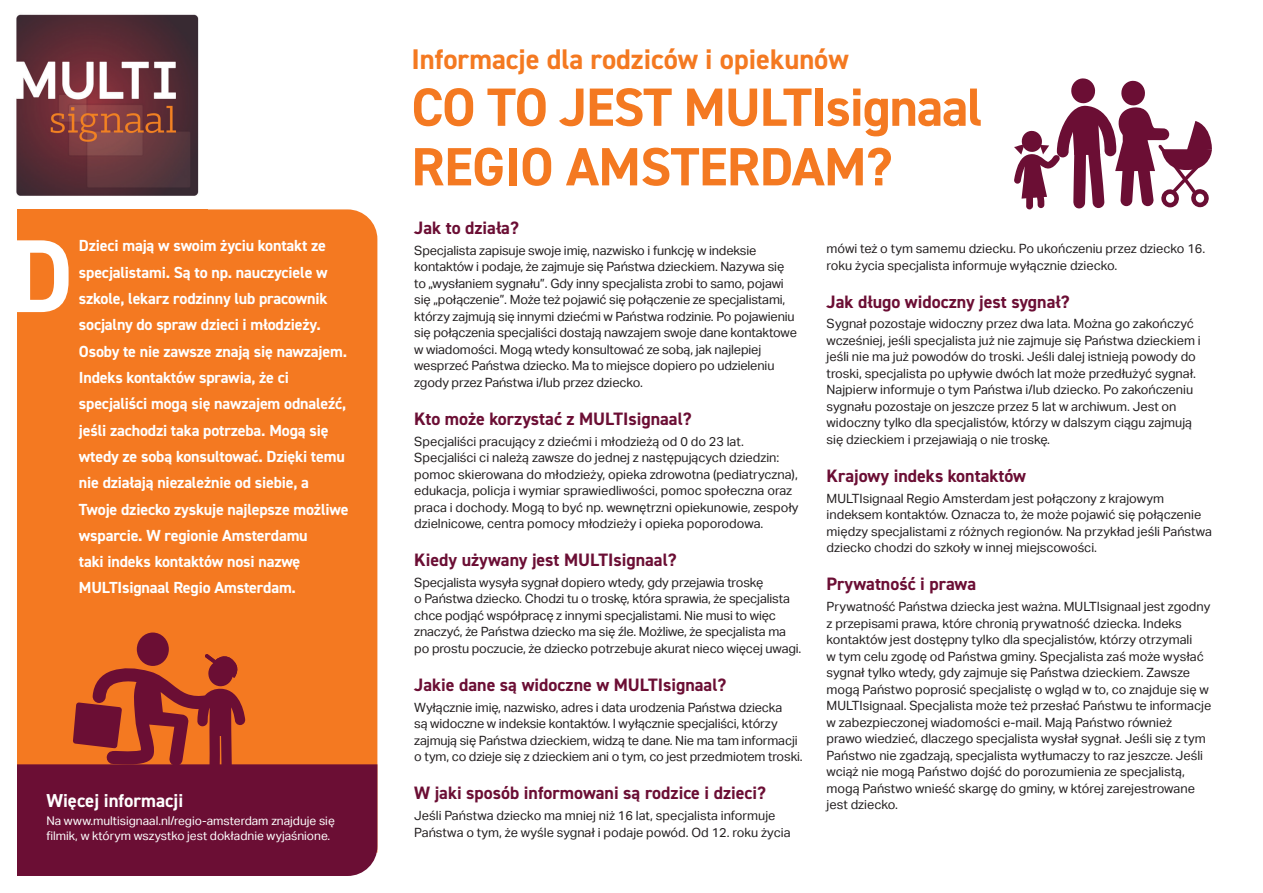
<style>
.page{position:relative;width:1263px;height:893px;background:#fff}
.page>*{position:absolute;margin:0;border:0;box-sizing:border-box;transform-origin:0 0}
.t1{font:700 103.95px "DIN2014";color:#fff}
.t2{font:700 54px/59.6px "DIN2014";letter-spacing:-.02em;color:#f47921}
.t3{font:700 28.5px "DIN2014";color:#f47921}
.t4{font:700 18.75px "DIN2014";color:#fff}
.t5{font:700 18px "DIN2014";color:#6b0e34}
.t6{font:700 16.05px/26.2px "DIN2014";letter-spacing:-.01em;color:#fff}
.t7{font:12.75px/16.5px "Aktiv Grotesk";color:#231f20}
.t8{font:12px/14.4px "Aktiv Grotesk";color:#fff}
</style>
<div class="page">
<div style="left:17px;top:209px;width:360px;height:444px;background:#f47921"></div>
<svg style="left:1014px;top:78px;width:198px;height:131px"></svg>
<img style="left:16px;top:14px;width:183px;height:182px">
<img style="left:17px;top:209px;width:191px;height:2px">
<div style="left:137px;top:632px;width:32px;height:34px;background:#6b0e34;border-radius:50%"></div>
<svg style="left:17px;top:653px;width:360px;height:223px;background:#9d352d"></svg>
<h3 class="t3" style="left:411px;top:40px;width:439px">Informacje dla rodziców i opiekunów</h3>
<h2 class="t2" style="left:411px;top:77px;width:573px">CO TO JEST MULTIsignaal<br>REGIO AMSTERDAM?</h2>
<h3 class="t5" style="left:414px;top:216px;width:106px">Jak to działa?</h3>
<p class="t7" style="left:414px;top:242px;width:384px">Specjalista zapisuje swoje imię, nazwisko i funkcję w indeksie kontaktów i podaje, że zajmuje się Państwa dzieckiem. Nazywa się to „wysłaniem sygnału”. Gdy inny specjalista zrobi to samo, pojawi się „połączenie”. Może też pojawić się połączenie ze specjalistami, którzy zajmują się innymi dziećmi w Państwa rodzinie. Po pojawieniu się połączenia specjaliści dostają nawzajem swoje dane kontaktowe w wiadomości. Mogą wtedy konsultować ze sobą, jak najlepiej wesprzeć Państwa dziecko. Ma to miejsce dopiero po udzieleniu zgody przez Państwa i/lub przez dziecko.</p>
<h3 class="t5" style="left:414px;top:407px;width:279px">Kto może korzystać z MULTIsignaal?</h3>
<p class="t7" style="left:414px;top:433px;width:386px">Specjaliści pracujący z dziećmi i młodzieżą od 0 do 23 lat.<br>Specjaliści ci należą zawsze do jednej z następujących dziedzin: pomoc skierowana do młodzieży, opieka zdrowotna (pediatryczna), edukacja, policja i wymiar sprawiedliwości, pomoc społeczna oraz praca i dochody. Mogą to być np. wewnętrzni opiekunowie, zespoły dzielnicowe, centra pomocy młodzieży i opieka poporodowa.</p>
<h3 class="t5" style="left:414px;top:548px;width:264px">Kiedy używany jest MULTIsignaal?</h3>
<p class="t7" style="left:414px;top:574px;width:389px">Specjalista wysyła sygnał dopiero wtedy, gdy przejawia troskę<br>o Państwa dziecko. Chodzi tu o troskę, która sprawia, że specjalista chce podjąć współpracę z innymi specjalistami. Nie musi to więc znaczyć, że Państwa dziecko ma się źle. Możliwe, że specjalista ma po prostu poczucie, że dziecko potrzebuje akurat nieco więcej uwagi.</p>
<h3 class="t5" style="left:414px;top:673px;width:313px">Jakie dane są widoczne w MULTIsignaal?</h3>
<p class="t7" style="left:414px;top:699px;width:390px">Wyłącznie imię, nazwisko, adres i data urodzenia Państwa dziecka<br>są widoczne w indeksie kontaktów. I wyłącznie specjaliści, którzy zajmują się Państwa dzieckiem, widzą te dane. Nie ma tam informacji o tym, co dzieje się z dzieckiem ani o tym, co jest przedmiotem troski.</p>
<h3 class="t5" style="left:414px;top:781px;width:353px">W jaki sposób informowani są rodzice i dzieci?</h3>
<p class="t7" style="left:414px;top:807px;width:378px">Jeśli Państwa dziecko ma mniej niż 16 lat, specjalista informuje<br>Państwa o tym, że wyśle sygnał i podaje powód. Od 12. roku życia</p>
<h1 class="t1" style="left:9px;top:207px;width:66px">D</h1>
<p class="t6" style="left:79px;top:233px;width:271px">Dzieci mają w swoim życiu kontakt ze specjalistami. Są to np. nauczyciele w szkole, lekarz rodzinny lub pracownik socjalny do spraw dzieci i młodzieży.<br>Osoby te nie zawsze znają się nawzajem.<br>Indeks kontaktów sprawia, że ci specjaliści mogą się nawzajem odnaleźć, jeśli zachodzi taka potrzeba. Mogą się wtedy ze sobą konsultować. Dzięki temu nie działają niezależnie od siebie, a Twoje dziecko zyskuje najlepsze możliwe wsparcie. W regionie Amsterdamu<br>taki indeks kontaktów nosi nazwę MULTIsignaal Regio Amsterdam.</p>
<p class="t7" style="left:827px;top:240px;width:380px">mówi też o tym samemu dziecku. Po ukończeniu przez dziecko 16. roku życia specjalista informuje wyłącznie dziecko.</p>
<h3 class="t5" style="left:827px;top:289px;width:244px">Jak długo widoczny jest sygnał?</h3>
<p class="t7" style="left:827px;top:316px;width:376px">Sygnał pozostaje widoczny przez dwa lata. Można go zakończyć wcześniej, jeśli specjalista już nie zajmuje się Państwa dzieckiem i jeśli nie ma już powodów do troski. Jeśli dalej istnieją powody do troski, specjalista po upływie dwóch lat może przedłużyć sygnał.<br>Najpierw informuje o tym Państwa i/lub dziecko. Po zakończeniu sygnału pozostaje on jeszcze przez 5 lat w archiwum. Jest on widoczny tylko dla specjalistów, którzy w dalszym ciągu zajmują się dzieckiem i przejawiają o nie troskę.</p>
<h3 class="t5" style="left:827px;top:464px;width:201px">Krajowy indeks kontaktów</h3>
<p class="t7" style="left:827px;top:490px;width:387px">MULTIsignaal Regio Amsterdam jest połączony z krajowym indeksem kontaktów. Oznacza to, że może pojawić się połączenie między specjalistami z różnych regionów. Na przykład jeśli Państwa dziecko chodzi do szkoły w innej miejscowości.</p>
<h3 class="t5" style="left:827px;top:572px;width:151px">Prywatność i prawa</h3>
<p class="t7" style="left:827px;top:598px;width:386px">Prywatność Państwa dziecka jest ważna. MULTIsignaal jest zgodny z przepisami prawa, które chronią prywatność dziecka. Indeks kontaktów jest dostępny tylko dla specjalistów, którzy otrzymali<br>w tym celu zgodę od Państwa gminy. Specjalista zaś może wysłać sygnał tylko wtedy, gdy zajmuje się Państwa dzieckiem. Zawsze mogą Państwo poprosić specjalistę o wgląd w to, co znajduje się w MULTIsignaal. Specjalista może też przesłać Państwu te informacje w zabezpieczonej wiadomości e-mail. Mają Państwo również<br>prawo wiedzieć, dlaczego specjalista wysłał sygnał. Jeśli się z tym Państwo nie zgadzają, specjalista wytłumaczy to raz jeszcze. Jeśli wciąż nie mogą Państwo dojść do porozumienia ze specjalistą, mogą Państwo wnieść skargę do gminy, w której zarejestrowane</p>
<h3 class="t4" style="left:46px;top:788px;width:138px">Więcej informacji</h3>
<p class="t7" style="left:827px;top:796px;width:73px">jest dziecko.</p>
<p class="t8" style="left:46px;top:814px;width:290px">Na www.multisignaal.nl/regio-amsterdam znajduje się filmik, w którym wszystko jest dokładnie wyjaśnione.</p>
</div>
